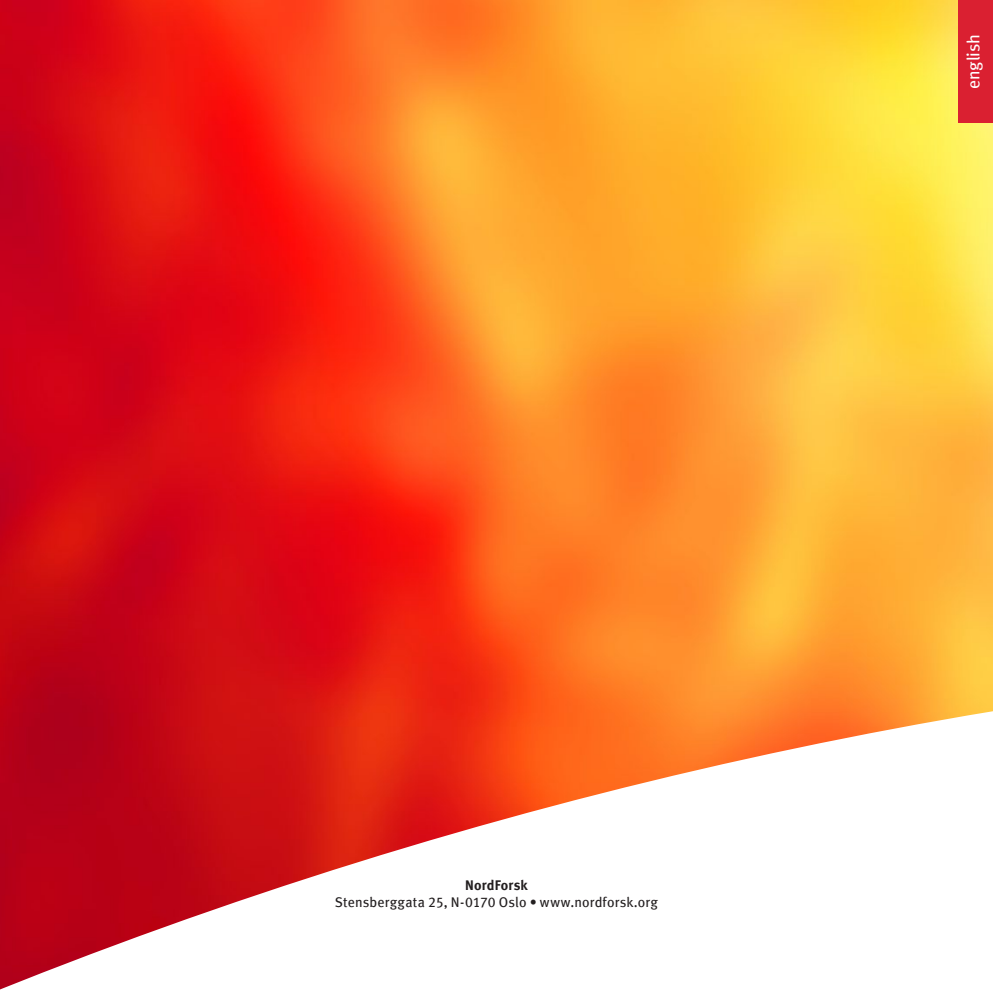
<style>
.page{position:relative;width:993px;height:993px;background:#fff}
.page>*{position:absolute;margin:0;border:0;box-sizing:border-box;transform-origin:0 0}
.SCALA_9_5{font:17.5px "Meta Book LF";letter-spacing:-.005em;color:#fff}
.Fotnoter{font:14px "Meta Book LF";letter-spacing:.01em;color:#231f20}
.Fotnoter-2{font:14px "Meta Bold LF";letter-spacing:.01em;color:#231f20}
</style>
<div class="page">
<img style="left:0;top:0;width:992px;height:620px">
<svg style="left:0;top:620px;width:992px;height:370px"></svg>
<div style="left:958px;top:0;width:34px;height:123px;background:#da2031"></div>
<p class="SCALA_9_5" style="left:962px;top:89px;width:56px;rotate:-90deg">english</p>
<p class="Fotnoter-2" style="left:465px;top:876px;width:64px">NordForsk</p>
<p class="Fotnoter" style="left:335px;top:893px;width:324px">Stensberggata 25, N-0170 Oslo • www.nordforsk.org</p>
</div>
